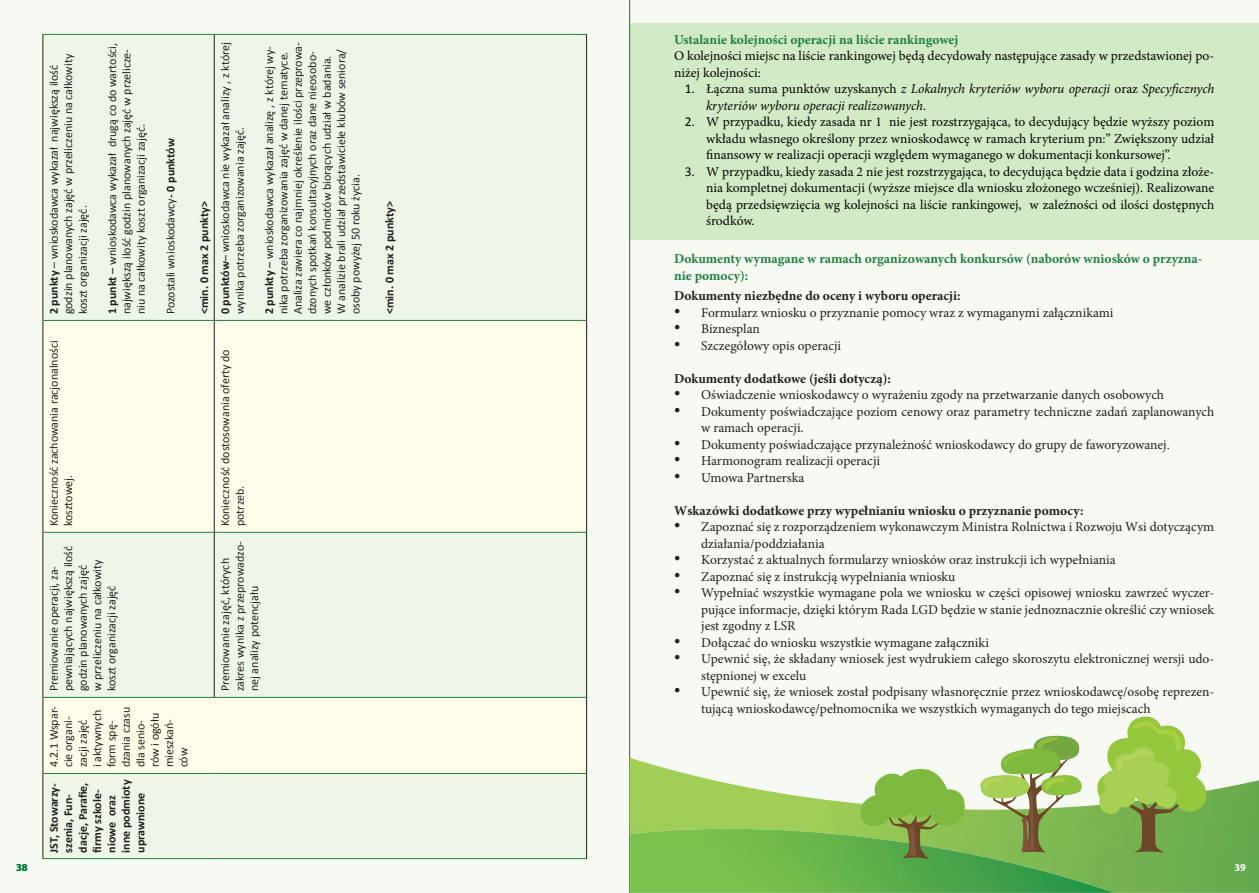
<style>
.page{position:relative;width:1259px;height:893px;background:#f6faf2}
.page>*{position:absolute;margin:0;border:0;box-sizing:border-box;transform-origin:0 0}
.t1{font:13.5px/16.5px "Minion Pro";color:#231f20}
.t2{font:13.5px/16.5px "Minion Pro";color:#040503;text-align:justify}
.t3{font:700 13.5px "Minion Pro";color:#231f20}
.t4{font:700 13.5px/16.5px "Minion Pro";color:#20803e}
.t5{font:italic 13.5px/16.5px "Minion Pro";letter-spacing:-.005em;color:#040503}
.t6{font:12px/14.4px "Calibri";color:#231f20}
.t7{font:700 12px/14.4px "Calibri";color:#231f20}
.t8{font:700 10.5px "Myriad Pro";color:#007739}
.t9{font:700 10.5px "Myriad Pro";color:#fff}
.s1{font-weight:700}
.s2{font-family:"Calibri";font-style:normal}
.s3{font-style:normal}
.s4{font-family:"Calibri"}
.s5{font-family:"Times New Roman";font-size:18px}
</style>
<div class="page">
<svg style="left:44px;top:321px;width:542px;height:452px;fill:#fffde9"></svg>
<hr style="left:43px;top:320px;width:1px;height:212px;background:#231f20">
<hr style="left:214px;top:320px;width:1px;height:212px;background:#231f20">
<hr style="left:586px;top:320px;width:1px;height:212px;background:#231f20">
<hr style="left:43px;top:320px;width:171px;height:1px;background:#20803e">
<hr style="left:215px;top:320px;width:371px;height:1px;background:#20803e">
<hr style="left:43px;top:34px;width:171px;height:1px;background:#20803e">
<hr style="left:214px;top:34px;width:372px;height:1px;background:#20803e">
<hr style="left:43px;top:34px;width:1px;height:286px;background:#231f20">
<hr style="left:214px;top:35px;width:1px;height:285px;background:#231f20">
<hr style="left:586px;top:34px;width:1px;height:286px;background:#231f20">
<hr style="left:43px;top:697px;width:1px;height:76px;background:#231f20">
<hr style="left:586px;top:697px;width:1px;height:76px;background:#231f20">
<hr style="left:43px;top:697px;width:171px;height:1px;background:#20803e">
<hr style="left:214px;top:697px;width:372px;height:1px;background:#20803e">
<hr style="left:43px;top:532px;width:171px;height:1px;background:#20803e">
<hr style="left:215px;top:532px;width:371px;height:1px;background:#20803e">
<hr style="left:43px;top:532px;width:1px;height:165px;background:#231f20">
<hr style="left:214px;top:532px;width:1px;height:165px;background:#231f20">
<hr style="left:586px;top:532px;width:1px;height:165px;background:#231f20">
<hr style="left:43px;top:858px;width:171px;height:1px;background:#20803e">
<hr style="left:214px;top:858px;width:372px;height:1px;background:#20803e">
<hr style="left:43px;top:773px;width:171px;height:1px;background:#20803e">
<hr style="left:214px;top:773px;width:372px;height:1px;background:#20803e">
<hr style="left:43px;top:773px;width:1px;height:86px;background:#231f20">
<hr style="left:586px;top:773px;width:1px;height:86px;background:#231f20">
<img style="left:629px;top:780px;width:630px;height:113px">
<img style="left:629px;top:829px;width:485px;height:64px">
<svg style="left:1091px;top:716px;width:117px;height:136px"></svg>
<svg style="left:980px;top:736px;width:102px;height:116px"></svg>
<svg style="left:858px;top:769px;width:108px;height:90px;background:#8dbb5e"></svg>
<div style="left:630px;top:23px;width:629px;height:217px;background:#d2eac5"></div>
<p class="t6" style="left:47px;top:314px;width:262px;rotate:-90deg"><span class="s1">2 punkty</span> – wnioskodawca wykazał największą ilość godzin planowanych zajęć w przeliczeniu na całkowity koszt organizacji zajęć.</p>
<p class="t6" style="left:105px;top:314px;width:273px;rotate:-90deg"><span class="s1">1 punkt</span> – wnioskodawca wykazał drugą co do wartości, największą ilość godzin planowanych zajęć w przelicze&shy;niu na całkowity koszt organizacji zajęć.</p>
<p class="t6" style="left:47px;top:526px;width:187px;rotate:-90deg">Konieczność zachowania racjonalności kosztowej.</p>
<p class="t6" style="left:47px;top:691px;width:147px;rotate:-90deg">Premiowanie operacji, za&shy;pewniających największą ilość godzin planowanych zajęć<br>w przeliczeniu na całkowity koszt organizacji zajęć</p>
<p class="t6" style="left:163px;top:314px;width:177px;rotate:-90deg">Pozostali wnioskodawcy<span class="s1">- 0 punktów</span></p>
<p class="t6" style="left:47px;top:767px;width:63px;rotate:-90deg">4.2.1 Wspar&shy;cie organi&shy;zacji zajęć<br>i aktywnych form spę&shy;dzania czasu dla senio&shy;rów i ogółu mieszkań&shy;ców</p>
<p class="t7" style="left:47px;top:853px;width:74px;rotate:-90deg">JST, Stowarzy&shy;szenia, Fun&shy;dacje, Parafie, firmy szkole&shy;niowe oraz inne podmioty uprawnione</p>
<p class="t7" style="left:197px;top:314px;width:115px;rotate:-90deg">&lt;min. 0 max 2 punkty&gt;</p>
<p class="t6" style="left:218px;top:314px;width:274px;rotate:-90deg"><span class="s1">0 punktów</span>– wnioskodawca nie wykazał analizy , z której wynika potrzeba zorganizowania zajęć.</p>
<p class="t6" style="left:262px;top:314px;width:273px;rotate:-90deg"><span class="s1">2 punkty</span> – wnioskodawca wykazał analizę , z której wy&shy;nika potrzeba zorganizowania zajęć w danej tematyce.<br>Analiza zawiera co najmniej określenie ilości przeprowa&shy;dzonych spotkań konsultacyjnych oraz dane nieosobo&shy;we członków podmiotów biorących udział w badania.<br>W analizie brali udział przedstawiciele klubów seniora/ osoby powyżej 50 roku życia.</p>
<p class="t6" style="left:218px;top:526px;width:179px;rotate:-90deg">Konieczność dostosowania oferty do potrzeb.</p>
<p class="t6" style="left:218px;top:691px;width:151px;rotate:-90deg">Premiowanie zajęć, których zakres wynika z przeprowadzo&shy;nej analizy potencjału</p>
<p class="t7" style="left:382px;top:314px;width:115px;rotate:-90deg">&lt;min. 0 max 2 punkty&gt;</p>
<p class="t4" style="left:674px;top:31px;width:286px">Ustalanie kolejności operacji na liście rankingowej</p>
<p class="t2" style="left:674px;top:48px;width:541px">O kolejności miejsc na liście rankingowej będą decydowały następujące zasady w przedstawionej po&shy;niżej kolejności:</p>
<p class="t5" style="left:706px;top:81px;width:510px;text-indent:-21px"><span class="s2">1.</span> <span class="s3">Łączna suma punktów uzyskanych</span> z Lokalnych kryteriów wyboru operacji <span class="s3">oraz</span> Specyficznych kryteriów wyboru operacji realizowanych<span class="s3">.</span></p>
<p class="t2" style="left:706px;top:114px;width:510px;text-indent:-21px"><span class="s4">2.</span> W przypadku, kiedy zasada nr 1 nie jest rozstrzygająca, to decydujący będzie wyższy poziom wkładu własnego określony przez wnioskodawcę w ramach kryterium pn:” Zwiększony udział finansowy w realizacji operacji względem wymaganego w dokumentacji konkursowej”.</p>
<p class="t2" style="left:706px;top:163px;width:510px;text-indent:-21px"><span class="s4">3.</span> W przypadku, kiedy zasada 2 nie jest rozstrzygająca, to decydująca będzie data i godzina złoże&shy;nia kompletnej dokumentacji (wyższe miejsce dla wniosku złożonego wcześniej). Realizowane będą przedsięwzięcia wg kolejności na liście rankingowej, w zależności od ilości dostępnych środków.</p>
<p class="t4" style="left:674px;top:250px;width:530px">Dokumenty wymagane w ramach organizowanych konkursów (naborów wniosków o przyzna&shy;nie pomocy):</p>
<p class="t3" style="left:674px;top:286px;width:288px">Dokumenty niezbędne do oceny i wyboru operacji:</p>
<p class="t1" style="left:674px;top:304px;width:441px"><span class="s5">•</span> Formularz wniosku o przyznanie pomocy wraz z wymaganymi załącznikami</p>
<p class="t1" style="left:674px;top:321px;width:87px"><span class="s5">•</span> Biznesplan</p>
<p class="t1" style="left:674px;top:337px;width:169px"><span class="s5">•</span> Szczegółowy opis operacji</p>
<p class="t3" style="left:674px;top:369px;width:218px">Dokumenty dodatkowe (jeśli dotyczą):</p>
<p class="t1" style="left:674px;top:387px;width:491px"><span class="s5">•</span> Oświadczenie wnioskodawcy o wyrażeniu zgody na przetwarzanie danych osobowych</p>
<p class="t1" style="left:701px;top:403px;width:514px;text-indent:-27px"><span class="s5">•</span> Dokumenty poświadczające poziom cenowy oraz parametry techniczne zadań zaplanowanych w ramach operacji.</p>
<p class="t1" style="left:674px;top:436px;width:497px"><span class="s5">•</span> Dokumenty poświadczające przynależność wnioskodawcy do grupy de faworyzowanej.</p>
<p class="t1" style="left:674px;top:453px;width:207px"><span class="s5">•</span> Harmonogram realizacji operacji</p>
<p class="t1" style="left:674px;top:469px;width:132px"><span class="s5">•</span> Umowa Partnerska</p>
<p class="t3" style="left:674px;top:501px;width:411px">Wskazówki dodatkowe przy wypełnianiu wniosku o przyznanie pomocy:</p>
<p class="t1" style="left:701px;top:519px;width:514px;text-indent:-27px"><span class="s5">•</span> z apoznać się z rozporządzeniem wykonawczym Ministra Rolnictwa i Rozwoju Wsi dotyczącym działania/poddziałania</p>
<p class="t1" style="left:674px;top:552px;width:443px"><span class="s5">•</span> korzystać z aktualnych formularzy wniosków oraz instrukcji ich wypełniania</p>
<p class="t1" style="left:674px;top:568px;width:283px"><span class="s5">•</span> zapoznać się z instrukcją wypełniania wniosku</p>
<p class="t1" style="left:701px;top:585px;width:514px;text-align:justify;text-indent:-27px"><span class="s5">•</span> wypełniać wszystkie wymagane pola we wniosku w części opisowej wniosku zawrzeć wyczer&shy;pujące informacje, dzięki którym Rada LGD będzie w stanie jednoznacznie określić czy wniosek jest zgodny z LSR</p>
<p class="t1" style="left:674px;top:634px;width:316px"><span class="s5">•</span> d ołączać do wniosku wszystkie wymagane załączniki</p>
<p class="t1" style="left:701px;top:651px;width:515px;text-indent:-27px"><span class="s5">•</span> upewnić się, że składany wniosek jest wydrukiem całego skoroszytu elektronicznej wersji udo&shy;stępnionej w excelu</p>
<p class="t1" style="left:701px;top:684px;width:515px;text-indent:-27px"><span class="s5">•</span> upewnić się, że wniosek został podpisany własnoręcznie przez wnioskodawcę/osobę reprezen&shy;tującą wnioskodawcę/pełnomocnika we wszystkich wymaganych do tego miejscach</p>
<p class="t8" style="left:16px;top:861px;width:13px">38</p>
<p class="t9" style="left:1234px;top:861px;width:13px">39</p>
</div>
